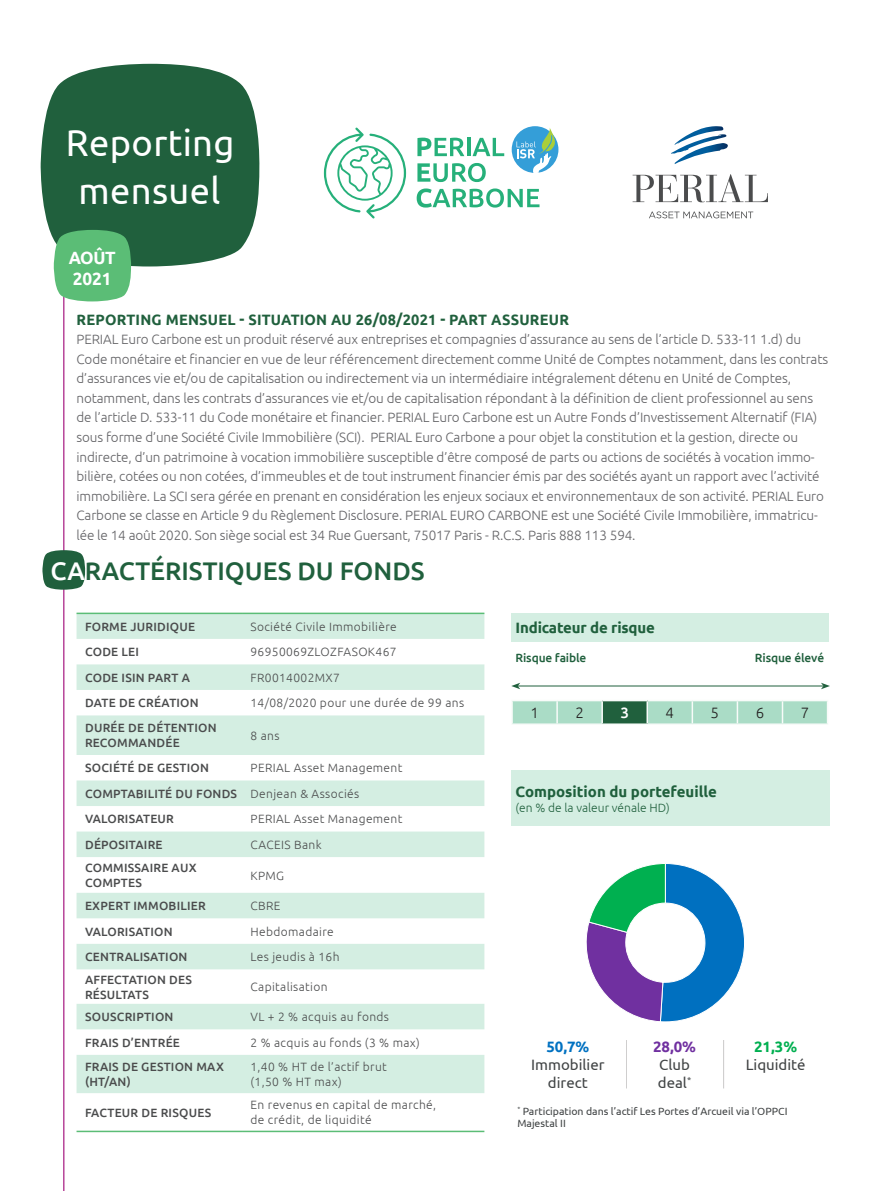
<style>
.page{position:relative;width:893px;height:1191px;background:#fff}
.page>*{position:absolute;margin:0;border:0;box-sizing:border-box;transform-origin:0 0}
.t1{font:37.5px/48px "Ubuntu";letter-spacing:.01em;color:#fff;text-align:center}
.t2{font:500 25.5px "Ubuntu";color:#20603d}
.t3{font:700 17.7px/20.9px "Ubuntu";letter-spacing:-.01em;color:#fff}
.Style_de_paragraphe{font:700 15px "Ubuntu";color:#20603d}
.t4{font:15px/18px "Ubuntu";color:#414445}
.t5{font:300 15px "Ubuntu";color:#231f20}
.t6{font:700 15px "Ubuntu";color:#0071c1}
.t7{font:700 15px "Ubuntu";color:#7030a0}
.t8{font:700 15px "Ubuntu";color:#00af50}
.t9{font:500 15px "Ubuntu";color:#fff}
.t10{font:300 13.5px/19.5px "Ubuntu";letter-spacing:-.01em;color:#636366}
.t11{font:300 12px/15px "Ubuntu";letter-spacing:.03em;color:#4b4c4d}
.t12{font:500 12px/15px "Ubuntu";letter-spacing:.02em;color:#4b4c4d}
.Style_de_paragraphe-2{font:500 12px "Ubuntu";letter-spacing:-.01em;color:#20603d}
.Style_de_paragraphe-3{font:300 12px "Ubuntu";color:#20603d}
.t13{font:10.5px/12.6px "Ubuntu";color:#414445}
.s1{color:#fff}
</style>
<div class="page">
<hr style="left:63px;top:184px;width:2px;height:1007px;background:#b74599">
<svg style="left:40px;top:64px;width:220px;height:203px;background:#3a7254"></svg>
<svg style="left:54px;top:230px;width:77px;height:71px;background:#60bb7a"></svg>
<svg style="left:42px;top:550px;width:43px;height:39px;background:#397152"></svg>
<div style="left:511px;top:612px;width:317px;height:30px;background:#d4eee2"></div>
<svg style="left:77px;top:614px;width:407px;height:479px;fill:#d4eee2"></svg>
<hr style="left:77px;top:612px;width:165px;height:2px;background:#5bbd76">
<hr style="left:242px;top:612px;width:242px;height:2px;background:#5bbd76">
<hr style="left:77px;top:1130px;width:165px;height:2px;background:#5bbd76">
<hr style="left:242px;top:1130px;width:242px;height:2px;background:#5bbd76">
<hr style="left:518px;top:685px;width:305px;height:1px;background:#20603d">
<svg style="left:511px;top:683px;width:9px;height:6px"></svg>
<svg style="left:821px;top:682px;width:9px;height:7px"></svg>
<hr style="left:511px;top:700px;width:46px;height:1px;background:#f8fbf9">
<hr style="left:511px;top:701px;width:2px;height:22px;background:#f8fbf9">
<svg style="left:512px;top:700px;width:316px;height:23px;background:#9fceb8"></svg>
<hr style="left:511px;top:723px;width:46px;height:2px;background:#f8fbf9">
<hr style="left:557px;top:723px;width:45px;height:2px;background:#f8fbf9">
<hr style="left:602px;top:723px;width:45px;height:2px;background:#f8fbf9">
<hr style="left:647px;top:723px;width:45px;height:2px;background:#f8fbf9">
<hr style="left:692px;top:723px;width:45px;height:2px;background:#f8fbf9">
<hr style="left:737px;top:723px;width:45px;height:2px;background:#f8fbf9">
<hr style="left:782px;top:723px;width:46px;height:2px;background:#f8fbf9">
<div style="left:511px;top:771px;width:319px;height:55px;background:#d4eee2"></div>
<hr style="left:626px;top:1040px;width:1px;height:48px;background:#231f20">
<hr style="left:723px;top:1040px;width:1px;height:48px;background:#231f20">
<svg style="left:586px;top:863px;width:159px;height:159px"></svg>
<svg style="left:649px;top:211px;width:104px;height:7px"></svg>
<svg style="left:633px;top:174px;width:135px;height:28px"></svg>
<svg style="left:671px;top:126px;width:57px;height:38px"></svg>
<svg style="left:417px;top:138px;width:47px;height:18px"></svg>
<hr style="left:467px;top:138px;width:3px;height:18px;background:#26b07a">
<svg style="left:473px;top:138px;width:31px;height:18px"></svg>
<svg style="left:417px;top:163px;width:69px;height:19px"></svg>
<svg style="left:417px;top:188px;width:122px;height:20px"></svg>
<svg style="left:324px;top:127px;width:82px;height:91px"></svg>
<div style="left:512px;top:126px;width:46px;height:47px;background:#349ed8;border-radius:50%"></div>
<svg style="left:516px;top:127px;width:39px;height:46px"></svg>
<p class="t1" style="left:66px;top:117px;width:170px">Reporting mensuel</p>
<p class="t3" style="left:69px;top:247px;width:49px">AOÛT<br>2021</p>
<p class="Style_de_paragraphe" style="left:77px;top:310px;width:494px">REPORTING MENSUEL - SITUATION AU 26/08/2021 - PART ASSUREUR</p>
<p class="t10" style="left:77px;top:329px;width:753px">PERIAL Euro Carbone est un produit réservé aux entreprises et compagnies d’assurance au sens de l’article D. 533-11 1.d) du Code monétaire et financier en vue de leur référencement directement comme Unité de Comptes notamment, dans les contrats d’assurances vie et/ou de capitalisation ou indirectement via un intermédiaire intégralement détenu en Unité de Comptes, notamment, dans les contrats d’assurances vie et/ou de capitalisation répondant à la définition de client professionnel au sens de l’article D. 533-11 du Code monétaire et financier. PERIAL Euro Carbone est un Autre Fonds d’Investissement Alternatif (FIA) sous forme d’une Société Civile Immobilière (SCI). PERIAL Euro Carbone a pour objet la constitution et la gestion, directe ou indirecte, d’un patrimoine à vocation immobilière susceptible d’être composé de parts ou actions de sociétés à vocation immo&shy;bilière, cotées ou non cotées, d’immeubles et de tout instrument financier émis par des sociétés ayant un rapport avec l’activité immobilière. La SCI sera gérée en prenant en considération les enjeux sociaux et environnementaux de son activité. PERIAL Euro Carbone se classe en Article 9 du Règlement Disclosure. PERIAL EURO CARBONE est une Société Civile Immobilière, immatricu&shy;lée le 14 août 2020. Son siège social est 34 Rue Guersant, 75017 Paris - R.C.S. Paris 888 113 594.</p>
<p class="t2" style="left:51px;top:554px;width:375px"><span class="s1">CA</span>RACTÉRISTIQUES DU FONDS</p>
<p class="Style_de_paragraphe" style="left:516px;top:619px;width:141px">Indicateur de risque</p>
<p class="Style_de_paragraphe-2" style="left:516px;top:650px;width:72px">Risque faible</p>
<p class="Style_de_paragraphe-2" style="left:755px;top:650px;width:71px">Risque élevé</p>
<p class="t12" style="left:85px;top:619px;width:112px">FORME JURIDIQUE</p>
<p class="t11" style="left:251px;top:619px;width:148px">Société Civile Immobilière</p>
<p class="t12" style="left:85px;top:644px;width:55px">CODE LEI</p>
<p class="t11" style="left:251px;top:644px;width:148px">96950069ZLOZFASOK467</p>
<p class="t12" style="left:85px;top:669px;width:106px">CODE ISIN PART A</p>
<p class="t11" style="left:251px;top:670px;width:91px">FR0014002MX7</p>
<p class="t12" style="left:85px;top:695px;width:115px">DATE DE CRÉATION</p>
<p class="t11" style="left:251px;top:695px;width:215px">14/08/2020 pour une durée de 99 ans</p>
<p class="t12" style="left:85px;top:720px;width:133px">DURÉE DE DÉTENTION<br>RECOMMANDÉE</p>
<p class="t11" style="left:251px;top:728px;width:31px">8 ans</p>
<p class="t12" style="left:85px;top:760px;width:125px">SOCIÉTÉ DE GESTION</p>
<p class="t11" style="left:251px;top:760px;width:153px">PERIAL Asset Management</p>
<p class="t12" style="left:85px;top:785px;width:154px">COMPTABILITÉ DU FONDS</p>
<p class="t11" style="left:251px;top:786px;width:110px">Denjean &amp; Associés</p>
<p class="t12" style="left:85px;top:811px;width:90px">VALORISATEUR</p>
<p class="t11" style="left:251px;top:811px;width:153px">PERIAL Asset Management</p>
<p class="t12" style="left:85px;top:836px;width:79px">DÉPOSITAIRE</p>
<p class="t11" style="left:251px;top:837px;width:73px">CACEIS Bank</p>
<p class="t12" style="left:85px;top:860px;width:113px">COMMISSAIRE AUX<br>COMPTES</p>
<p class="t11" style="left:251px;top:867px;width:35px">KPMG</p>
<p class="t12" style="left:85px;top:898px;width:122px">EXPERT IMMOBILIER</p>
<p class="t11" style="left:251px;top:898px;width:32px">CBRE</p>
<p class="t12" style="left:85px;top:923px;width:89px">VALORISATION</p>
<p class="t11" style="left:251px;top:923px;width:85px">Hebdomadaire</p>
<p class="t12" style="left:85px;top:949px;width:104px">CENTRALISATION</p>
<p class="t11" style="left:251px;top:949px;width:91px">Les jeudis à 16h</p>
<p class="t12" style="left:85px;top:971px;width:108px">AFFECTATION DES<br>RÉSULTATS</p>
<p class="t11" style="left:251px;top:979px;width:79px">Capitalisation</p>
<p class="t12" style="left:85px;top:1009px;width:90px">SOUSCRIPTION</p>
<p class="t11" style="left:251px;top:1009px;width:140px">VL + 2 % acquis au fonds</p>
<p class="t12" style="left:85px;top:1034px;width:96px">FRAIS D’ENTRÉE</p>
<p class="t11" style="left:251px;top:1034px;width:171px">2 % acquis au fonds (3 % max)</p>
<p class="t12" style="left:85px;top:1059px;width:140px">FRAIS DE GESTION MAX (HT/AN)</p>
<p class="t11" style="left:251px;top:1059px;width:138px">1,40 % HT de l’actif brut (1,50 % HT max)</p>
<p class="t12" style="left:85px;top:1104px;width:128px">FACTEUR DE RISQUES</p>
<p class="t11" style="left:251px;top:1097px;width:187px">En revenus en capital de marché, de crédit, de liquidité</p>
<p class="t5" style="left:530px;top:704px;width:10px">1</p>
<p class="t5" style="left:575px;top:704px;width:10px">2</p>
<p class="t9" style="left:620px;top:703px;width:10px">3</p>
<p class="t5" style="left:666px;top:704px;width:10px">4</p>
<p class="t5" style="left:711px;top:704px;width:10px">5</p>
<p class="t5" style="left:756px;top:704px;width:10px">6</p>
<p class="t5" style="left:801px;top:704px;width:10px">7</p>
<p class="Style_de_paragraphe" style="left:516px;top:782px;width:203px">Composition du portefeuille</p>
<p class="Style_de_paragraphe-3" style="left:516px;top:800px;width:156px">(en % de la valeur vénale HD)</p>
<p class="t6" style="left:546px;top:1037px;width:45px">50,7%</p>
<p class="t4" style="left:531px;top:1055px;width:75px">Immobilier</p>
<p class="t4" style="left:548px;top:1073px;width:41px">direct</p>
<p class="t7" style="left:653px;top:1037px;width:45px">28,0%</p>
<p class="t4" style="left:658px;top:1055px;width:35px">Club deal<sup>*</sup></p>
<p class="t8" style="left:754px;top:1037px;width:45px">21,3%</p>
<p class="t4" style="left:746px;top:1055px;width:61px">Liquidité</p>
<p class="t13" style="left:517px;top:1104px;width:272px"><sup>*</sup> Participation dans l’actif Les Portes d’Arcueil via l’OPPCI<br>Majestal II</p>
</div>
